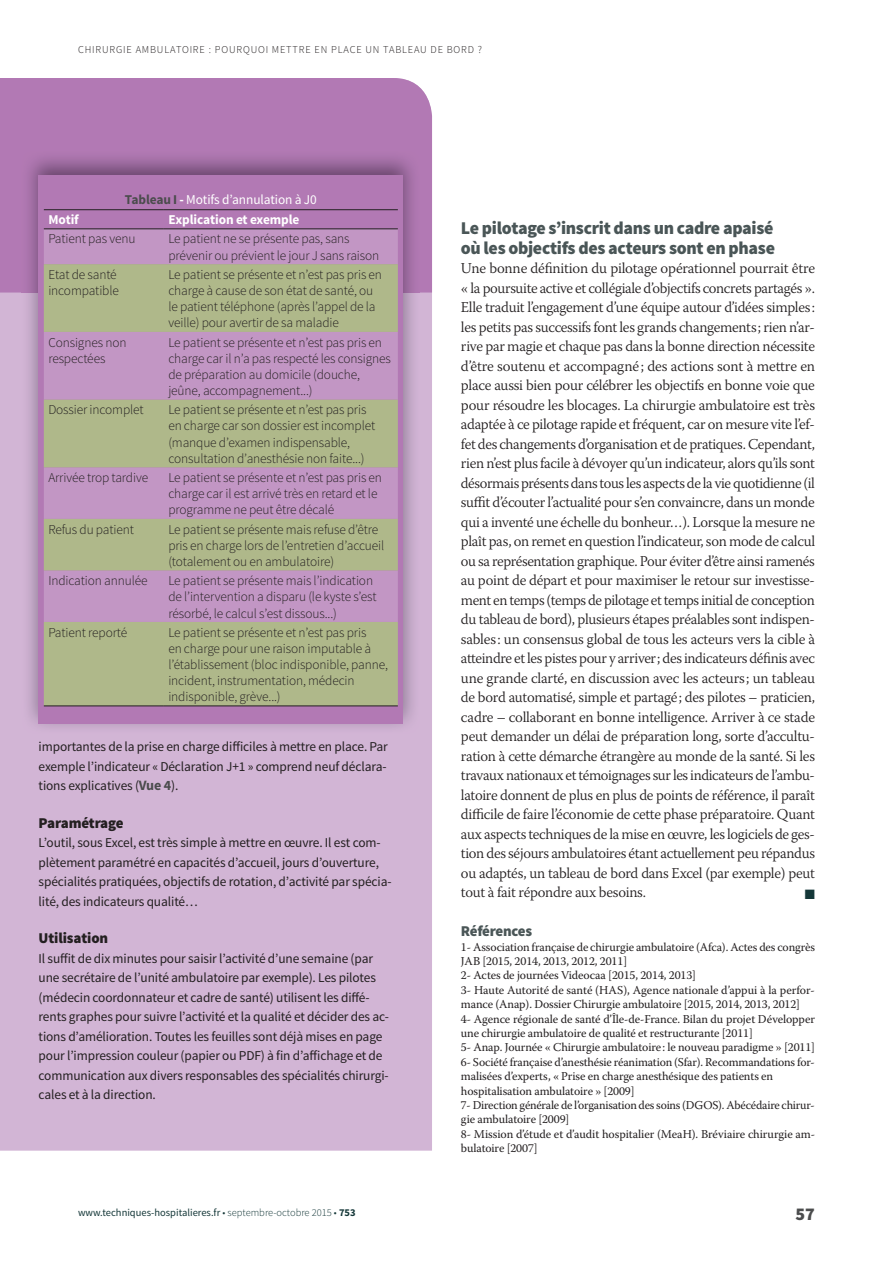
<style>
.page{position:relative;width:893px;height:1263px;background:#fff}
.page>*{position:absolute;margin:0;border:0;box-sizing:border-box;transform-origin:0 0}
.t1{font:900 18px/19.5px "Source Sans Pro";letter-spacing:-.02em;color:#4a5657}
.t2{font:900 18px "Source Sans Pro";color:#4b4c4d}
.t3{font:300 15px/19.5px "Warnock Pro";letter-spacing:-.02em;color:#231f20;text-align:justify}
.t4{font:900 15px "Source Sans Pro";letter-spacing:-.01em;color:#231f20}
.t5{font:900 15px "Source Sans Pro";letter-spacing:-.025em;color:#4a5657}
.t6{font:300 13.5px/16.2px "Source Sans Pro";letter-spacing:-.01em;color:#231f20}
.t7{font:13.5px/19.5px "Source Sans Pro";letter-spacing:-.01em;color:#231f20}
.t8{font:13.5px "Source Sans Pro";letter-spacing:-.01em;color:#fff}
.t9{font:700 13.5px "Source Sans Pro";letter-spacing:-.01em;color:#fff}
.t10{font:13.5px "Zapf Dingbats Std";color:#143738}
.t11{font:12px/14.4px "Warnock Pro";letter-spacing:-.01em;color:#231f20}
.t12{font:300 10.5px "Source Sans Pro";letter-spacing:.08em;color:#231f20}
.t13{font:10.5px "Source Sans Pro";color:#143738}
.s1{font-weight:700;color:#4b4c4d}
.s2{font-weight:700}
.s3{font-weight:700;font-size:14.25px;color:#4b4c4d}
.s4{font-weight:300}
</style>
<div class="page">
<div style="left:0;top:293px;width:432px;height:858px;background:#d2b5d5"></div>
<div style="left:0;top:78px;width:432px;height:215px;background:#b279b4"></div>
<img style="left:22px;top:151px;width:398px;height:582px">
<div style="left:39px;top:176px;width:364px;height:548px;background:#b279b4"></div>
<svg style="left:44px;top:210px;width:354px;height:19px"></svg>
<div style="left:44px;top:230px;width:354px;height:34px;background:#c296c4"></div>
<svg style="left:44px;top:264px;width:354px;height:442px;background:#b6aaa0"></svg>
<hr style="left:44px;top:209px;width:120px;height:1px;background:#231f20">
<hr style="left:164px;top:209px;width:234px;height:1px;background:#231f20">
<hr style="left:44px;top:229px;width:120px;height:1px;background:#231f20">
<hr style="left:164px;top:229px;width:234px;height:1px;background:#231f20">
<hr style="left:44px;top:706px;width:120px;height:1px;background:#231f20">
<hr style="left:164px;top:706px;width:234px;height:1px;background:#231f20">
<p class="t12" style="left:78px;top:43px;width:406px">CHIRURGIE AMBULATOIRE : POURQUOI METTRE EN PLACE UN TABLEAU DE BORD ?</p>
<p class="t8" style="left:125px;top:191px;width:193px"><span class="s1">Tableau I</span> <span class="s2">-</span> Motifs d’annulation à J0</p>
<p class="t9" style="left:48px;top:211px;width:32px">Motif</p>
<p class="t9" style="left:168px;top:211px;width:133px">Explication et exemple</p>
<p class="t6" style="left:48px;top:231px;width:89px">Patient pas venu</p>
<p class="t6" style="left:168px;top:231px;width:212px">Le patient ne se présente pas, sans prévenir ou prévient le jour J sans raison</p>
<p class="t6" style="left:48px;top:266px;width:72px">Etat de santé incompatible</p>
<p class="t6" style="left:168px;top:266px;width:215px">Le patient se présente et n’est pas pris en charge à cause de son état de santé, ou le patient téléphone (après l’appel de la veille) pour avertir de sa maladie</p>
<p class="t6" style="left:48px;top:334px;width:80px">Consignes non respectées</p>
<p class="t6" style="left:168px;top:334px;width:224px">Le patient se présente et n’est pas pris en charge car il n’a pas respecté les consignes de préparation au domicile (douche, jeûne, accompagnement...)</p>
<p class="t6" style="left:48px;top:402px;width:97px">Dossier incomplet</p>
<p class="t6" style="left:168px;top:402px;width:208px">Le patient se présente et n’est pas pris en charge car son dossier est incomplet (manque d’examen indispensable, consultation d’anesthésie non faite...)</p>
<p class="t6" style="left:48px;top:469px;width:101px">Arrivée trop tardive</p>
<p class="t6" style="left:168px;top:469px;width:215px">Le patient se présente et n’est pas pris en charge car il est arrivé très en retard et le programme ne peut être décalé</p>
<p class="t6" style="left:48px;top:521px;width:87px">Refus du patient</p>
<p class="t6" style="left:168px;top:521px;width:218px">Le patient se présente mais refuse d’être pris en charge lors de l’entretien d’accueil (totalement ou en ambulatoire)</p>
<p class="t6" style="left:48px;top:573px;width:101px">Indication annulée</p>
<p class="t6" style="left:168px;top:573px;width:210px">Le patient se présente mais l’indication de l’intervention a disparu (le kyste s’est résorbé, le calcul s’est dissous...)</p>
<p class="t6" style="left:48px;top:624px;width:80px">Patient reporté</p>
<p class="t6" style="left:168px;top:624px;width:221px">Le patient se présente et n’est pas pris<br>en charge pour une raison imputable à l’établissement (bloc indisponible, panne, incident, instrumentation, médecin indisponible, grève...)</p>
<p class="t7" style="left:39px;top:737px;width:351px;text-align:justify">importantes de la prise en charge difficiles à mettre en place. Par exemple l’indicateur « Déclaration J+1 » comprend neuf déclara&shy;tions explicatives (<span class="s3">Vue 4</span>).</p>
<p class="t4" style="left:39px;top:813px;width:87px">Paramétrage</p>
<p class="t7" style="left:39px;top:833px;width:354px">L’outil, sous Excel, est très simple à mettre en œuvre. Il est com&shy;plètement paramétré en capacités d’accueil, jours d’ouverture, spécialités pratiquées, objectifs de rotation, d’activité par spécia&shy;lité, des indicateurs qualité…</p>
<p class="t4" style="left:39px;top:928px;width:71px">Utilisation</p>
<p class="t7" style="left:39px;top:949px;width:352px">Il suffit de dix minutes pour saisir l’activité d’une semaine (par une secrétaire de l’unité ambulatoire par exemple). Les pilotes (médecin coordonnateur et cadre de santé) utilisent les diffé&shy;rents graphes pour suivre l’activité et la qualité et décider des ac&shy;tions d’amélioration. Toutes les feuilles sont déjà mises en page pour l’impression couleur (papier ou PDF) à fin d’affichage et de communication aux divers responsables des spécialités chirurgi&shy;cales et à la direction.</p>
<p class="t1" style="left:461px;top:219px;width:316px">Le pilotage s’inscrit dans un cadre apaisé où les objectifs des acteurs sont en phase</p>
<p class="t3" style="left:461px;top:258px;width:356px">Une bonne définition du pilotage opérationnel pourrait être « la poursuite active et collégiale d’objectifs concrets partagés ».<br>Elle traduit l’engagement d’une équipe autour d’idées simples : les petits pas successifs font les grands changements ; rien n’ar&shy;rive par magie et chaque pas dans la bonne direction nécessite d’être soutenu et accompagné ; des actions sont à mettre en place aussi bien pour célébrer les objectifs en bonne voie que pour résoudre les blocages. La chirurgie ambulatoire est très adaptée à ce pilotage rapide et fréquent, car on mesure vite l’ef&shy;fet des changements d’organisation et de pratiques. Cependant, rien n’est plus facile à dévoyer qu’un indicateur, alors qu’ils sont désormais présents dans tous les aspects de la vie quotidienne (il suffit d’écouter l’actualité pour s’en convaincre, dans un monde qui a inventé une échelle du bonheur…). Lorsque la mesure ne plaît pas, on remet en question l’indicateur, son mode de calcul ou sa représentation graphique. Pour éviter d’être ainsi ramenés au point de départ et pour maximiser le retour sur investisse&shy;ment en temps (temps de pilotage et temps initial de conception du tableau de bord), plusieurs étapes préalables sont indispen&shy;sables : un consensus global de tous les acteurs vers la cible à atteindre et les pistes pour y arriver ; des indicateurs définis avec une grande clarté, en discussion avec les acteurs ; un tableau de bord automatisé, simple et partagé ; des pilotes – praticien, cadre – collaborant en bonne intelligence. Arriver à ce stade peut demander un délai de préparation long, sorte d’accultu&shy;ration à cette démarche étrangère au monde de la santé. Si les travaux nationaux et témoignages sur les indicateurs de l’ambu&shy;latoire donnent de plus en plus de points de référence, il paraît difficile de faire l’économie de cette phase préparatoire. Quant aux aspects techniques de la mise en œuvre, les logiciels de ges&shy;tion des séjours ambulatoires étant actuellement peu répandus ou adaptés, un tableau de bord dans Excel (par exemple) peut tout à fait répondre aux besoins.</p>
<p class="t10" style="left:805px;top:887px;width:12px">■</p>
<p class="t5" style="left:461px;top:921px;width:73px">Références</p>
<p class="t11" style="left:461px;top:939px;width:356px">1- Association française de chirurgie ambulatoire (Afca). Actes des congrès JAB [2015, 2014, 2013, 2012, 2011]<br>2- Actes de journées Videocaa [2015, 2014, 2013]<br>3- Haute Autorité de santé (HAS), Agence nationale d’appui à la perfor&shy;mance (Anap). Dossier Chirurgie ambulatoire [2015, 2014, 2013, 2012]<br>4- Agence régionale de santé d’Île-de-France. Bilan du projet Développer une chirurgie ambulatoire de qualité et restructurante [2011]<br>5- Anap. Journée « Chirurgie ambulatoire : le nouveau paradigme » [2011] 6- Société française d’anesthésie réanimation (Sfar). Recommandations for&shy;malisées d’experts, « Prise en charge anesthésique des patients en hospitalisation ambulatoire » [2009]<br>7- Direction générale de l’organisation des soins (DGOS). Abécédaire chirur&shy;gie ambulatoire [2009]<br>8- Mission d’étude et d’audit hospitalier (MeaH). Bréviaire chirurgie am&shy;bulatoire [2007]</p>
<p class="t13" style="left:78px;top:1205px;width:279px">www.techniques-hospitalieres.fr <span class="s4">• septembre-octobre 2015 •</span> <span class="s2">753</span></p>
<p class="t2" style="left:795px;top:1202px;width:21px">57</p>
</div>
